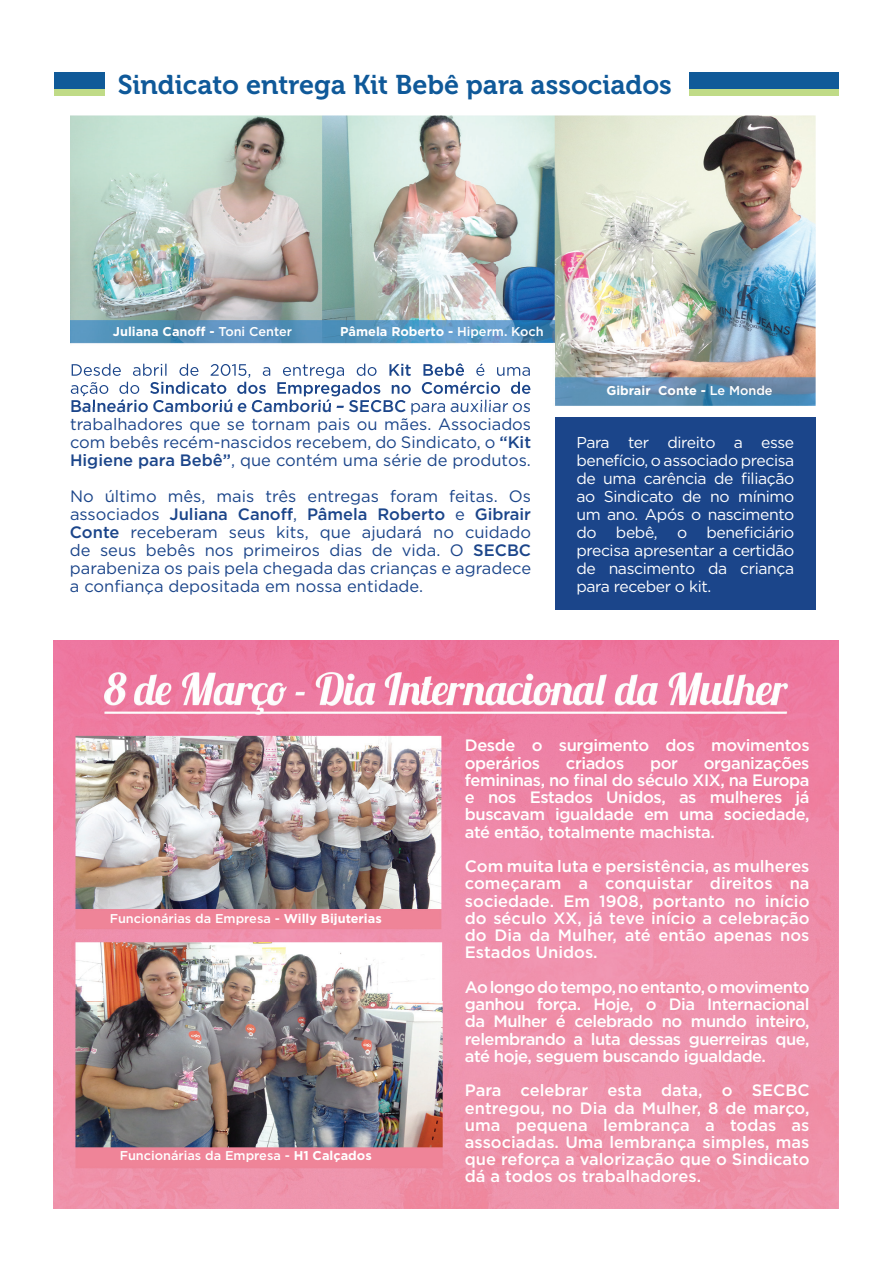
<style>
.page{position:relative;width:893px;height:1263px;background:#fff}
.page>*{position:absolute;margin:0;border:0;box-sizing:border-box;transform-origin:0 0}
.t1{font:27px "Museo 700";color:#0f5999}
.t2{font:500 16.5px/17.2px "Gotham";letter-spacing:-.025em;color:#fff;text-align:justify}
.t3{font:16.5px/18px "Gotham";color:#1b458a;text-align:justify}
.t4{font:15.75px/18px "Gotham";letter-spacing:-.025em;color:#fff;text-align:justify}
.t5{font:700 12.75px "Gotham";color:#fff}
.t6{font:500 12.75px "Gotham";color:#fff}
.s1{font-weight:500}
.s2{font-weight:700}
</style>
<div class="page">
<img style="left:53px;top:641px;width:786px;height:568px">
<div style="left:690px;top:72px;width:149px;height:17px;background:#105a99"></div>
<div style="left:690px;top:89px;width:149px;height:6px;background:#c0db87"></div>
<div style="left:54px;top:72px;width:50px;height:17px;background:#105a99"></div>
<div style="left:54px;top:89px;width:50px;height:6px;background:#c0db87"></div>
<div style="left:555px;top:417px;width:261px;height:193px;background:#1b458a"></div>
<img style="left:70px;top:115px;width:746px;height:291px">
<img style="left:72px;top:364px;width:305px;height:14px">
<img style="left:389px;top:363px;width:76px;height:13px">
<img style="left:465px;top:363px;width:66px;height:13px">
<img style="left:71px;top:382px;width:69px;height:14px">
<img style="left:150px;top:381px;width:381px;height:15px">
<img style="left:71px;top:399px;width:460px;height:7px">
<img style="left:406px;top:400px;width:125px;height:6px">
<h1 class="t1" style="left:118px;top:69px;width:556px">Sindicato entrega Kit Bebê para associados</h1>
<p class="t5" style="left:113px;top:323px;width:181px">Juliana Canoff - <span class="s1">Toni Center</span></p>
<p class="t5" style="left:340px;top:323px;width:205px">Pâmela Roberto - <span class="s1">Hiperm. Koch</span></p>
<p class="t3" style="left:70px;top:396px;width:463px"><span class="s1">Balneário Camboriú e Camboriú – SECBC</span> para auxiliar os trabalhadores que se tornam pais ou mães. Associados com bebês recém-nascidos recebem, do Sindicato, o <span class="s1">“Kit Higiene para Bebê”</span>, que contém uma série de produtos.</p>
<p class="t3" style="left:70px;top:487px;width:463px">No último mês, mais três entregas foram feitas. Os associados <span class="s1">Juliana Canoff</span>, <span class="s1">Pâmela Roberto</span> e <span class="s1">Gibrair Conte</span> receberam seus kits, que ajudará no cuidado de seus bebês nos primeiros dias de vida. O <span class="s1">SECBC </span>parabeniza os pais pela chegada das crianças e agradece a confiança depositada em nossa entidade.</p>
<p class="t5" style="left:606px;top:382px;width:168px">Gibrair Conte - <span class="s1">Le Monde</span></p>
<p class="t4" style="left:576px;top:433px;width:219px">Para ter direito a esse benefício, o associado precisa de uma carência de filiação ao Sindicato de no mínimo um ano. Após o nascimento do bebê, o beneficiário precisa apresentar a certidão de nascimento da criança para receber o kit.</p>
<p class="t6" style="left:110px;top:910px;width:274px">Funcionárias da Empresa - <span class="s2">Willy Bijuterias</span></p>
<p class="t6" style="left:120px;top:1147px;width:254px">Funcionárias da Empresa - <span class="s2">H1 Calçados</span></p>
<p class="t2" style="left:465px;top:737px;width:346px">Desde o surgimento dos movimentos operários</p>
<p class="t2" style="left:465px;top:754px;width:346px;text-indent:239px">organizações femininas, no final do século XIX, na Europa e nos Estados Unidos, as mulheres já buscavam igualdade em uma sociedade, até então, totalmente machista.</p>
<p class="t2" style="left:465px;top:857px;width:346px">Com muita luta e persistência, as mulheres começaram a conquistar direitos na sociedade. Em 1908, portanto no início do século XX, já teve início a celebração do Dia da Mulher, até então apenas nos Estados Unidos.</p>
<p class="t2" style="left:465px;top:978px;width:346px">Ao longo do tempo, no entanto, o movimento ganhou força. Hoje, o Dia Internacional da Mulher é celebrado no mundo inteiro, relembrando a luta dessas guerreiras que, até hoje, seguem buscando igualdade.</p>
<p class="t2" style="left:465px;top:1081px;width:346px">Para celebrar esta data, o SECBC entregou, no Dia da Mulher, 8 de março, uma pequena lembrança a todas as associadas. Uma lembrança simples, mas que reforça a valorização que o Sindicato dá a todos os trabalhadores.</p>
<p class="t2" style="left:566px;top:754px;width:60px">criados</p>
<p class="t2" style="left:650px;top:754px;width:29px">por</p>
</div>
